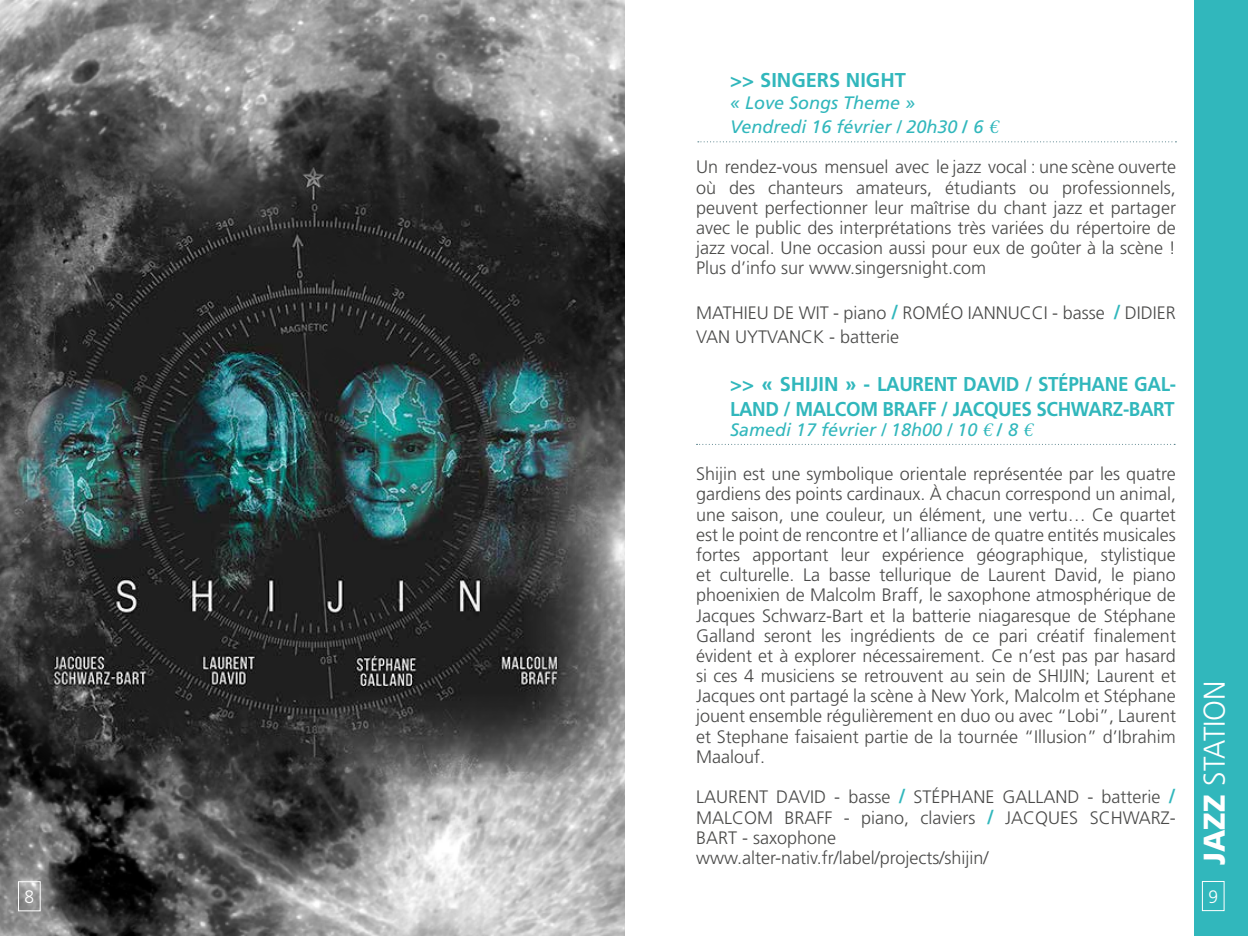
<style>
.page{position:relative;width:1248px;height:936px;background:#fff}
.page>*{position:absolute;margin:0;border:0;box-sizing:border-box;transform-origin:0 0}
.t1{font:300 30px "Frutiger";color:#fff;scale:.96 1}
.t2{font:700 20px/24.2px "Frutiger";letter-spacing:-.02em;color:#31b7bc}
.t3{font:700 20px "Frutiger";color:#31b7bc}
.t4{font:300 18px/20.2px "Frutiger";color:#4a4a49;text-align:justify}
.t5{font:italic 18px/24.2px "Frutiger";color:#31b7bc}
.t6{font:300 18px "Frutiger";color:#fff;scale:.96 1}
.s1{font-weight:700;font-style:normal}
.s2{font-family:"Garamond Premr Pro";font-size:20px}
.s3{font-weight:700;font-size:20px;color:#31b7bc}
.s4{font-weight:900}
</style>
<div class="page">
<div style="left:1194px;top:0;width:53px;height:935px;background:#31b7bc"></div>
<div style="left:1201px;top:880px;width:23px;height:31px;border:1px solid #fff"></div>
<img style="left:0;top:0;width:624px;height:935px">
<img style="left:0;top:149px;width:624px;height:643px">
<svg style="left:697px;top:141px;width:479px;height:1px"></svg>
<svg style="left:696px;top:444px;width:478px;height:1px"></svg>
<div style="left:18px;top:881px;width:23px;height:30px;border:1px solid #fff"></div>
<p class="t3" style="left:730px;top:68px;width:177px">&gt;&gt; SINGERS NIGHT</p>
<p class="t5" style="left:730px;top:90px;width:274px">« Love Songs Theme »<br>Vendredi 16 février / 20h30 <span class="s1">/</span> 6 <span class="s2">€</span></p>
<p class="t4" style="left:696px;top:157px;width:481px">Un rendez-vous mensuel avec le jazz vocal : une scène ouverte où des chanteurs amateurs, étudiants ou professionnels, peuvent perfectionner leur maîtrise du chant jazz et partager avec le public des interprétations très variées du répertoire de jazz vocal. Une occasion aussi pour eux de goûter à la scène !<br>Plus d’info sur www.singersnight.com</p>
<p class="t4" style="left:696px;top:300px;width:481px;line-height:24.2px">MATHIEU DE WIT - piano <span class="s3">/</span> ROMÉO IANNUCCI - basse <span class="s3">/</span> DIDIER<br>VAN UYTVANCK - batterie</p>
<p class="t2" style="left:730px;top:372px;width:447px">&gt;&gt; « SHIJIN » - LAURENT DAVID / STÉPHANE GAL-<br>LAND / MALCOM BRAFF / JACQUES SCHWARZ-BART</p>
<p class="t5" style="left:730px;top:417px;width:308px">Samedi 17 février / 18h00 / 10 <span class="s2">€</span><span class="s1">/</span> 8 <span class="s2">€</span></p>
<p class="t4" style="left:696px;top:464px;width:481px">Shijin est une symbolique orientale représentée par les quatre gardiens des points cardinaux. À chacun correspond un animal, une saison, une couleur, un élément, une vertu… Ce quartet est le point de rencontre et l’alliance de quatre entités musicales fortes apportant leur expérience géographique, stylistique et culturelle. La basse tellurique de Laurent David, le piano phoenixien de Malcolm Braff, le saxophone atmosphérique de Jacques Schwarz-Bart et la batterie niagaresque de Stéphane Galland seront les ingrédients de ce pari créatif finalement évident et à explorer nécessairement. Ce n’est pas par hasard si ces 4 musiciens se retrouvent au sein de SHIJIN; Laurent et Jacques ont partagé la scène à New York, Malcolm et Stéphane jouent ensemble régulièrement en duo ou avec “Lobi”, Laurent et Stephane faisaient partie de la tournée “Illusion” d’Ibrahim Maalouf.</p>
<p class="t4" style="left:696px;top:787px;width:481px;text-align:left">LAURENT DAVID - basse <span class="s3">/</span> STÉPHANE GALLAND - batterie <span class="s3">/ </span>MALCOM BRAFF - piano, claviers <span class="s3">/</span> JACQUES SCHWARZ-BART - saxophone<br>www.alter-nativ.fr/label/projects/shijin/</p>
<h1 class="t1" style="left:1197px;top:865px;width:194px;rotate:-90deg"><span class="s4">JAZZ</span> STATION</h1>
<p class="t6" style="left:25px;top:886px;width:22px">88</p>
<p class="t6" style="left:1208px;top:886px;width:12px">9</p>
</div>
